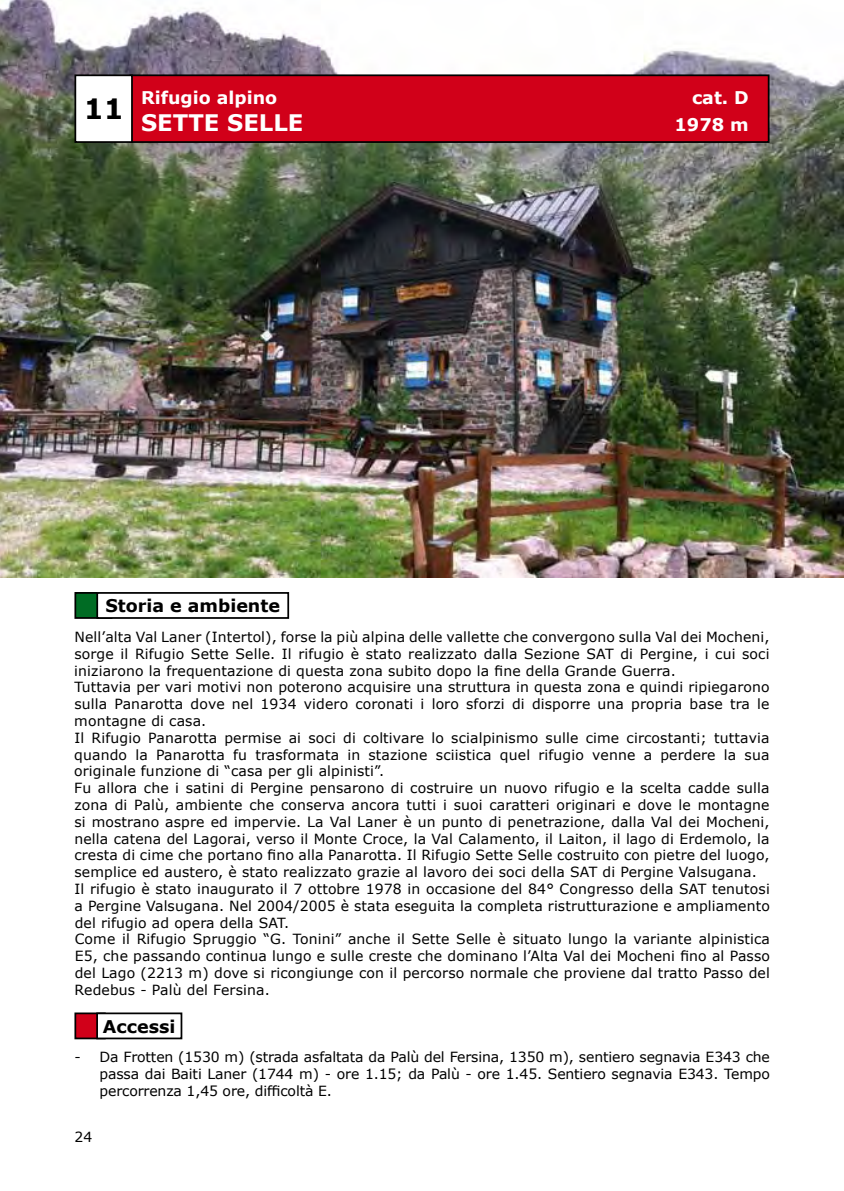
<style>
.page{position:relative;width:844px;height:1191px;background:#fff}
.page>*{position:absolute;margin:0;border:0;box-sizing:border-box;transform-origin:0 0}
.t1{font:700 28px "Verdana";color:#000}
.t2{font:700 22.75px "Verdana";color:#fff}
.t3{font:700 17.5px "Verdana";color:#fff}
.t4{font:700 17.5px "Verdana";color:#000}
.t5{font:14px/16.8px "Verdana";letter-spacing:.01em;color:#000}
</style>
<div class="page">
<img style="left:0;top:0;width:843px;height:577px">
<div style="left:130px;top:75px;width:638px;height:67px;background:#d10019"></div>
<div style="left:129px;top:74px;width:640px;height:69px;border:2px solid #000"></div>
<div style="left:75px;top:75px;width:57px;height:67px;background:#fff"></div>
<div style="left:74px;top:74px;width:59px;height:69px;border:2px solid #000"></div>
<div style="left:75px;top:1013px;width:30px;height:25px;background:#d10019"></div>
<div style="left:74px;top:1012px;width:32px;height:27px;border:2px solid #000"></div>
<div style="left:97px;top:1013px;width:84px;height:25px;background:#fff"></div>
<div style="left:96px;top:1012px;width:86px;height:27px;border:2px solid #000"></div>
<div style="left:75px;top:593px;width:36px;height:25px;background:#006c24"></div>
<div style="left:74px;top:592px;width:38px;height:27px;border:2px solid #000"></div>
<div style="left:97px;top:593px;width:191px;height:25px;background:#fff"></div>
<div style="left:96px;top:592px;width:193px;height:27px;border:2px solid #000"></div>
<h1 class="t1" style="left:84px;top:91px;width:41px">11</h1>
<p class="t3" style="left:141px;top:86px;width:138px">Rifugio alpino</p>
<p class="t3" style="left:691px;top:86px;width:56px">cat. D</p>
<h2 class="t2" style="left:141px;top:108px;width:164px">sette selle</h2>
<p class="t3" style="left:674px;top:113px;width:76px">1978 m</p>
<p class="t4" style="left:105px;top:594px;width:176px">Storia e ambiente</p>
<p class="t5" style="left:74px;top:628px;width:697px">Nell’alta Val Laner (Intertol), forse la più alpina delle vallette che convergono sulla Val dei Mocheni, sorge il Rifugio Sette Selle. Il rifugio è stato realizzato dalla Sezione SAT di Pergine, i cui soci iniziarono la frequentazione di questa zona subito dopo la fine della Grande Guerra.<br>Tuttavia per vari motivi non poterono acquisire una struttura in questa zona e quindi ripiegarono sulla Panarotta dove nel 1934 videro coronati i loro sforzi di disporre una propria base tra le montagne di casa.<br>Il Rifugio Panarotta permise ai soci di coltivare lo scialpinismo sulle cime circostanti; tuttavia quando la Panarotta fu trasformata in stazione sciistica quel rifugio venne a perdere la sua originale funzione di “casa per gli alpinisti”.<br>Fu allora che i satini di Pergine pensarono di costruire un nuovo rifugio e la scelta cadde sulla zona di Palù, ambiente che conserva ancora tutti i suoi caratteri originari e dove le montagne si mostrano aspre ed impervie. La Val Laner è un punto di penetrazione, dalla Val dei Mocheni, nella catena del Lagorai, verso il Monte Croce, la Val Calamento, il Laiton, il lago di Erdemolo, la cresta di cime che portano fino alla Panarotta. Il Rifugio Sette Selle costruito con pietre del luogo, semplice ed austero, è stato realizzato grazie al lavoro dei soci della SAT di Pergine Valsugana.<br>Il rifugio è stato inaugurato il 7 ottobre 1978 in occasione del 84° Congresso della SAT tenutosi a Pergine Valsugana. Nel 2004/2005 è stata eseguita la completa ristrutturazione e ampliamento del rifugio ad opera della SAT.<br>Come il Rifugio Spruggio “G. Tonini” anche il Sette Selle è situato lungo la variante alpinistica E5, che passando continua lungo e sulle creste che dominano l’Alta Val dei Mocheni fino al Passo del Lago (2213 m) dove si ricongiunge con il percorso normale che proviene dal tratto Passo del Redebus - Palù del Fersina.</p>
<p class="t4" style="left:103px;top:1015px;width:74px">Accessi</p>
<p class="t5" style="left:99px;top:1048px;width:671px;text-align:justify;text-indent:-25px">- Da Frotten (1530 m) (strada asfaltata da Palù del Fersina, 1350 m), sentiero segnavia E343 che passa dai Baiti Laner (1744 m) - ore 1.15; da Palù - ore 1.45. Sentiero segnavia E343. Tempo percorrenza 1,45 ore, difficoltà E.</p>
<p class="t5" style="left:74px;top:1128px;width:19px">24</p>
</div>
